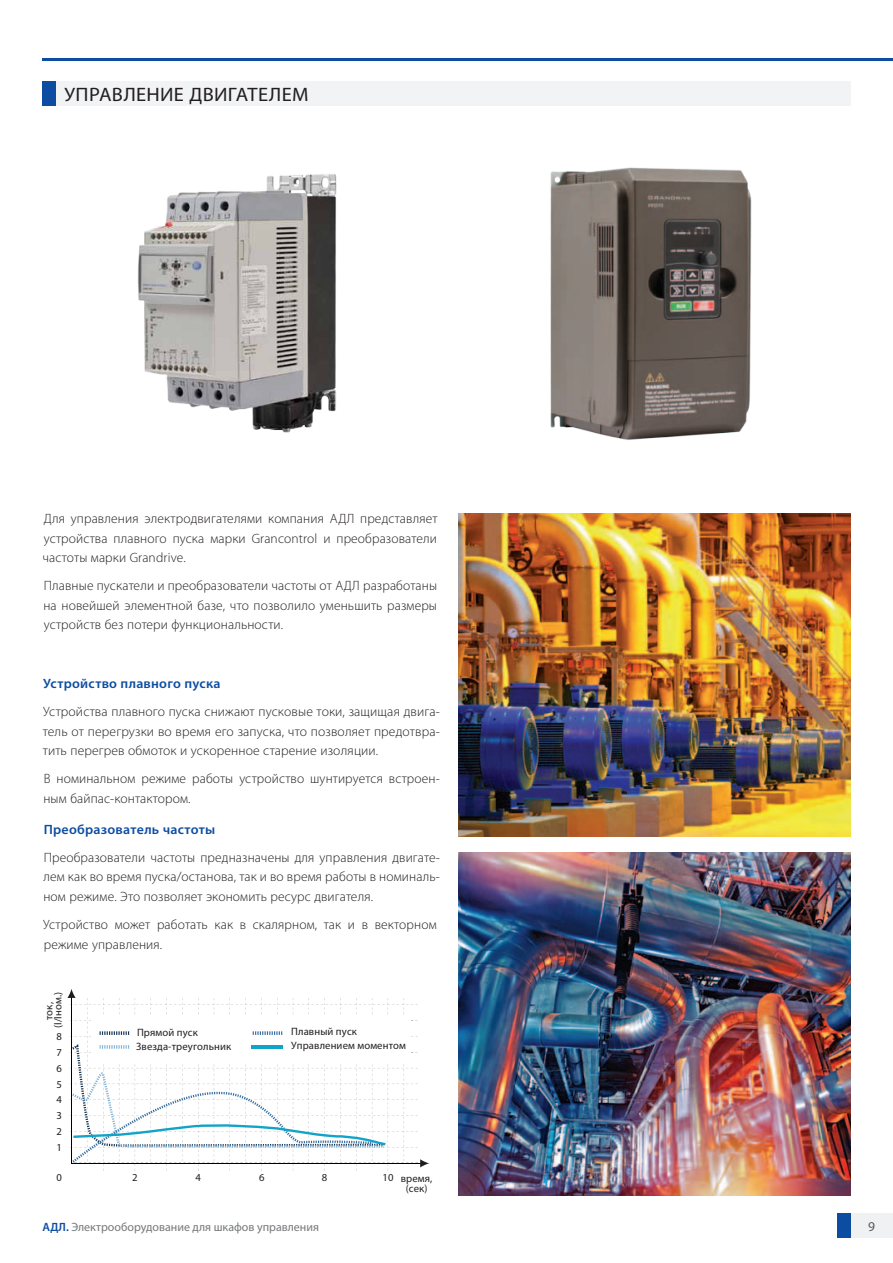
<style>
.page{position:relative;width:893px;height:1263px;background:#fff}
.page>*{position:absolute;margin:0;border:0;box-sizing:border-box;transform-origin:0 0}
.Глава-0{font:19.5px "Myriad Pro";letter-spacing:.015em;color:#231f20;scale:1.05 1}
.Текст_основной{font:300 13.5px/19.5px "Myriad Pro";letter-spacing:.01em;color:#231f20;text-align:justify}
.Текст_основной-2{font:600 13.5px "Myriad Pro";letter-spacing:.02em;color:#0d4da1}
.Подзаголовок{font:600 13.5px "Myriad Pro";letter-spacing:.02em;color:#0d4da1}
.t1{font:13.5px "Myriad Pro";color:#57585a}
.t2{font:12px "Myriad Pro";color:#76787b}
.t3{font:10.65px/9px "Myriad Pro";letter-spacing:.01em;color:#231f20;text-align:center}
.s1{font-weight:600;color:#0d4da1}
</style>
<div class="page">
<hr style="left:43px;top:58px;width:850px;height:3px;background:#0d4da1">
<div style="left:850px;top:1213px;width:43px;height:25px;background:#f0f1f2"></div>
<div style="left:837px;top:1213px;width:13px;height:25px;background:#0d4da1"></div>
<img style="left:458px;top:853px;width:393px;height:342px">
<div style="left:56px;top:81px;width:795px;height:25px;background:#f2f3f4"></div>
<div style="left:43px;top:81px;width:13px;height:25px;background:#0d4da1"></div>
<img style="left:138px;top:174px;width:199px;height:259px">
<img style="left:550px;top:167px;width:202px;height:273px">
<img style="left:458px;top:513px;width:393px;height:324px">
<svg style="left:67px;top:989px;width:362px;height:182px"></svg>
<hr style="left:252px;top:1045px;width:31px;height:4px;background:#11a3c8">
<p class="Глава-0" style="left:64px;top:82px;width:234px">УПРАВЛЕНИЕ ДВИГАТЕЛЕМ</p>
<p class="Текст_основной" style="left:43px;top:509px;width:397px">Для управления электродвигателями компания АДЛ представляет устройства плавного пуска марки Grancontrol и преобразователи частоты марки Grandrive.</p>
<p class="Текст_основной" style="left:43px;top:576px;width:395px">Плавные пускатели и преобразователи частоты от АДЛ разработаны на новейшей элементной базе, что позволило уменьшить размеры устройств без потери функциональности.</p>
<p class="Текст_основной-2" style="left:43px;top:675px;width:179px">Устройство плавного пуска</p>
<p class="Текст_основной" style="left:43px;top:702px;width:398px">Устройства плавного пуска снижают пусковые токи, защищая двига&shy;тель от перегрузки во время его запуска, что позволяет предотвра&shy;тить перегрев обмоток и ускоренное старение изоляции.</p>
<p class="Текст_основной" style="left:43px;top:769px;width:398px">В номинальном режиме работы устройство шунтируется встроен&shy;ным байпас-контактором.</p>
<p class="Подзаголовок" style="left:44px;top:821px;width:173px">Преобразователь частоты</p>
<p class="Текст_основной" style="left:43px;top:848px;width:398px">Преобразователи частоты предназначены для управления двигате&shy;лем как во время пуска/останова, так и во время работы в номиналь&shy;ном режиме. Это позволяет экономить ресурс двигателя.</p>
<p class="Текст_основной" style="left:43px;top:915px;width:395px">Устройство может работать как в скалярном, так и в векторном режиме управления.</p>
<p class="t3" style="left:44px;top:1028px;width:38px;rotate:-90deg">ток, (I/Iном.)</p>
<p class="t3" style="left:57px;top:1032px;width:7px">8</p>
<p class="t3" style="left:57px;top:1048px;width:7px">7</p>
<p class="t3" style="left:57px;top:1063px;width:7px">6</p>
<p class="t3" style="left:57px;top:1079px;width:7px">5</p>
<p class="t3" style="left:57px;top:1095px;width:7px">4</p>
<p class="t3" style="left:57px;top:1111px;width:7px">3</p>
<p class="t3" style="left:57px;top:1127px;width:7px">2</p>
<p class="t3" style="left:57px;top:1142px;width:7px">1</p>
<p class="t3" style="left:136px;top:1025px;width:97px;line-height:13.8px;text-align:left">Прямой пуск<br>Звезда-треугольник</p>
<p class="t3" style="left:291px;top:1024px;width:116px;line-height:14.2px;text-align:left">Плавный пуск<br>Управлением моментом</p>
<p class="t3" style="left:57px;top:1173px;width:7px">0</p>
<p class="t3" style="left:132px;top:1173px;width:7px">2</p>
<p class="t3" style="left:195px;top:1173px;width:7px">4</p>
<p class="t3" style="left:259px;top:1173px;width:7px">6</p>
<p class="t3" style="left:322px;top:1173px;width:7px">8</p>
<p class="t3" style="left:382px;top:1173px;width:13px">10</p>
<p class="t3" style="left:401px;top:1172px;width:33px;line-height:10.8px">время, (сек)</p>
<p class="t2" style="left:43px;top:1220px;width:278px"><span class="s1">АДЛ.</span> Электрооборудование для шкафов управления</p>
<p class="t1" style="left:868px;top:1218px;width:8px">9</p>
</div>
